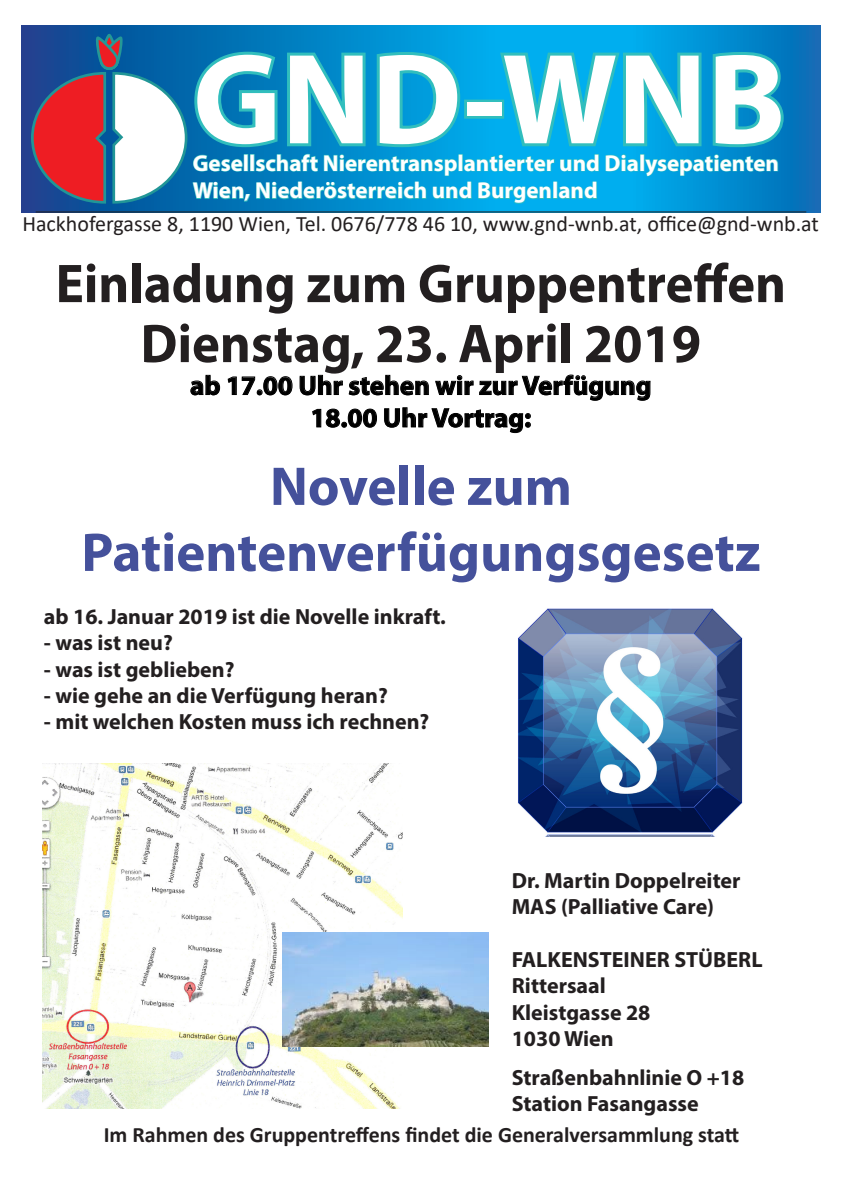
<style>
.page{position:relative;width:842px;height:1191px;background:#fff}
.page>*{position:absolute;margin:0;border:0;box-sizing:border-box;transform-origin:0 0}
.t1{font:700 130px "Myriad Pro";color:#fff}
.t2{font:700 55px "Myriad Pro";color:#231f20;scale:.96 1}
.t3{font:700 55px "Myriad Pro";color:#45519b}
.t4{font:700 27px "Myriad Pro";color:#000}
.t5{font:700 23px "Myriad Pro";color:#fff}
.t6{font:700 22px "Myriad Pro";color:#231f20}
.t7{font:22px "Calibri";color:#231f20}
.t8{font:700 22px "Calibri";color:#231f20}
</style>
<div class="page">
<svg style="left:190px;top:375px;width:30px;height:20px"></svg>
<svg style="left:228px;top:376px;width:65px;height:19px"></svg>
<svg style="left:300px;top:375px;width:43px;height:20px"></svg>
<svg style="left:349px;top:375px;width:80px;height:20px"></svg>
<svg style="left:435px;top:374px;width:215px;height:27px"></svg>
<svg style="left:312px;top:408px;width:65px;height:20px"></svg>
<svg style="left:384px;top:407px;width:147px;height:26px"></svg>
<svg style="left:22px;top:26px;width:799px;height:186px;background:#0a74bc"></svg>
<hr style="left:36px;top:211px;width:770px;height:1px;background:#231f20">
<svg style="left:30px;top:33px;width:757px;height:179px;background:#2393c3"></svg>
<img style="left:42px;top:763px;width:361px;height:345px">
<img style="left:283px;top:932px;width:205px;height:114px">
<img style="left:518px;top:608px;width:225px;height:228px">
<p class="t1" style="left:193px;top:15px;width:594px">GND-WNB</p>
<p class="t5" style="left:193px;top:148px;width:588px">Gesellschaft Nierentransplantierter und Dialysepatienten</p>
<p class="t5" style="left:193px;top:176px;width:406px">Wien, Niederösterreich und Burgenland</p>
<p class="t7" style="left:22px;top:209px;width:798px">Hackhofergasse 8, 1190 Wien, Tel. 0676/778 46 10, www.gnd-wnb.at, office@gnd-wnb.at</p>
<p class="t2" style="left:56px;top:248px;width:762px">Einladung zum Gruppentreffen</p>
<p class="t2" style="left:141px;top:308px;width:585px">Dienstag, 23. April 2019</p>
<p class="t4" style="left:190px;top:368px;width:463px">ab 17.00 Uhr stehen wir zur Verfügung</p>
<p class="t4" style="left:310px;top:400px;width:222px">18.00 Uhr Vortrag:</p>
<p class="t3" style="left:270px;top:450px;width:303px">Novelle zum</p>
<p class="t3" style="left:81px;top:516px;width:681px">Patientenverfügungsgesetz</p>
<p class="t6" style="left:44px;top:602px;width:404px">ab 16. Januar 2019 ist die Novelle inkraft.</p>
<p class="t6" style="left:44px;top:628px;width:130px">- was ist neu?</p>
<p class="t6" style="left:44px;top:655px;width:192px">- was ist geblieben?</p>
<p class="t6" style="left:44px;top:681px;width:345px">- wie gehe an die Verfügung heran?</p>
<p class="t6" style="left:44px;top:707px;width:387px">- mit welchen Kosten muss ich rechnen?</p>
<p class="t6" style="left:512px;top:866px;width:230px">Dr. Martin Doppelreiter</p>
<p class="t6" style="left:512px;top:892px;width:204px">MAS (Palliative Care)</p>
<p class="t6" style="left:512px;top:945px;width:252px">FALKENSTEINER STÜBERL</p>
<p class="t6" style="left:512px;top:971px;width:96px">Rittersaal</p>
<p class="t6" style="left:512px;top:998px;width:140px">Kleistgasse 28</p>
<p class="t6" style="left:512px;top:1024px;width:103px">1030 Wien</p>
<p class="t6" style="left:512px;top:1063px;width:234px">Straßenbahnlinie O +18</p>
<p class="t6" style="left:512px;top:1089px;width:189px">Station Fasangasse</p>
<p class="t8" style="left:104px;top:1119px;width:637px">Im Rahmen des Gruppentreffens findet die Generalversammlung statt</p>
</div>
